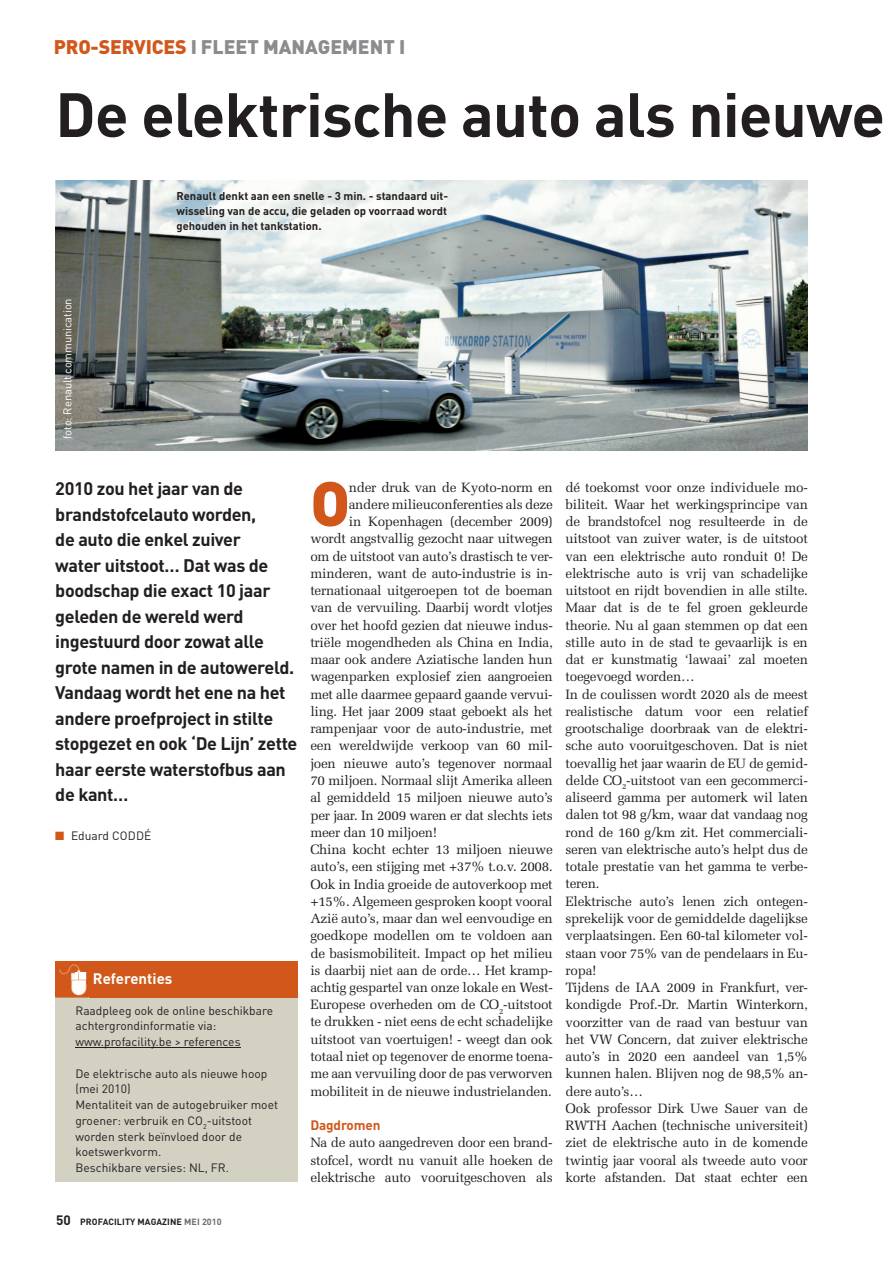
<style>
.page{position:relative;width:893px;height:1263px;background:#fff}
.page>*{position:absolute;margin:0;border:0;box-sizing:border-box;transform-origin:0 0}
.t1{font:900 61.95px "DINOT";color:#d1581a}
.t2{font:700 61.5px "DINOT";letter-spacing:-.015em;color:#231f20}
.t3{font:900 19.5px "DINOT";color:#8a8c8f}
.t4{font:700 18px/25.5px "DINOT";letter-spacing:-.02em;color:#231f20}
.t5{font:700 15px "DINOT";color:#fff}
.t6{font:13.5px/17.2px "Melior LT";letter-spacing:-.02em;color:#231f20;text-align:justify}
.t7{font:700 13.5px "DINOT";letter-spacing:-.01em;color:#d1581a}
.t8{font:12px/15.8px "DINOT";color:#231f20}
.t9{font:700 11.25px/15px "DINOT";color:#231f20;text-align:justify}
.t10{font:11.25px "DINOT";letter-spacing:-.01em;color:#fff}
.t11{font:700 9px "DINOT";letter-spacing:.01em;color:#231f20}
.s1{color:#d1581a}
.s2{font-size:13.5px}
.s3{color:#6c6d70}
</style>
<div class="page">
<img style="left:55px;top:180px;width:753px;height:270px">
<div style="left:55px;top:996px;width:243px;height:186px;background:#d2d1c2"></div>
<div style="left:55px;top:961px;width:243px;height:37px;background:#d1581a"></div>
<hr style="left:75px;top:1047px;width:166px;height:1px;background:#231f20">
<img style="left:55px;top:964px;width:33px;height:34px">
<svg style="left:75px;top:973px;width:13px;height:11px"></svg>
<h3 class="t3" style="left:54px;top:34px;width:353px"><span class="s1">PRO-SERVICES</span> I FLEET MANAGEMENT I</h3>
<h2 class="t2" style="left:55px;top:73px;width:831px">De elektrische auto als nieuwe</h2>
<p class="t9" style="left:176px;top:188px;width:273px">Renault denkt aan een snelle - 3 min. - standaard uit&shy;wisseling van de accu, die geladen op voorraad wordt gehouden in het tankstation.</p>
<p class="t10" style="left:60px;top:439px;width:142px;rotate:-90deg">foto: Renault communication</p>
<p class="t4" style="left:55px;top:475px;width:244px">2010 zou het jaar van de brandstofcelauto worden,<br>de auto die enkel zuiver<br>water uitstoot… Dat was de boodschap die exact 10 jaar geleden de wereld werd ingestuurd door zowat alle grote namen in de autowereld.<br>Vandaag wordt het ene na het andere proefproject in stilte stopgezet en ook ‘De Lijn’ zette haar eerste waterstofbus aan de kant…</p>
<p class="t8" style="left:55px;top:828px;width:98px"><span class="s1">■</span> Eduard CODDÉ</p>
<p class="t5" style="left:93px;top:968px;width:81px">Referenties</p>
<p class="t8" style="left:75px;top:1002px;width:199px">Raadpleeg ook de online beschikbare achtergrondinformatie via: www.profacility.be &gt; references</p>
<p class="t8" style="left:75px;top:1065px;width:204px">De elektrische auto als nieuwe hoop (mei 2010)<br>Mentaliteit van de autogebruiker moet groener: verbruik en CO<sub>2</sub>-uitstoot worden sterk beïnvloed door de koetswerkvorm.<br>Beschikbare versies: NL, FR.</p>
<p class="t11" style="left:56px;top:1216px;width:167px"><span class="s2">50</span> PROFACILITY MAGAZINE <span class="s3">MEI 2010</span></p>
<h1 class="t1" style="left:310px;top:462px;width:41px">O</h1>
<p class="t6" style="left:349px;top:478px;width:205px">nder druk van de Kyoto-norm en</p>
<p class="t6" style="left:349px;top:496px;width:205px">andere milieuconferenties als deze</p>
<p class="t6" style="left:349px;top:513px;width:205px">in Kopenhagen (december 2009)</p>
<p class="t6" style="left:310px;top:530px;width:244px">wordt angstvallig gezocht naar uitwegen</p>
<p class="t6" style="left:310px;top:547px;width:244px">om de uitstoot van auto’s drastisch te ver-</p>
<p class="t6" style="left:310px;top:565px;width:244px">minderen, want de auto-industrie is in-</p>
<p class="t6" style="left:310px;top:582px;width:244px">ternationaal uitgeroepen tot de boeman</p>
<p class="t6" style="left:310px;top:599px;width:244px">van de vervuiling. Daarbij wordt vlotjes</p>
<p class="t6" style="left:310px;top:616px;width:244px">over het hoofd gezien dat nieuwe indus-</p>
<p class="t6" style="left:310px;top:634px;width:244px">triële mogendheden als China en India,</p>
<p class="t6" style="left:310px;top:651px;width:244px">maar ook andere Aziatische landen hun</p>
<p class="t6" style="left:310px;top:668px;width:244px">wagenparken explosief zien aangroeien</p>
<p class="t6" style="left:310px;top:685px;width:244px">met alle daarmee gepaard gaande vervui-</p>
<p class="t6" style="left:310px;top:703px;width:244px">ling. Het jaar 2009 staat geboekt als het</p>
<p class="t6" style="left:310px;top:720px;width:244px">rampenjaar voor de auto-industrie, met</p>
<p class="t6" style="left:310px;top:737px;width:244px">een wereldwijde verkoop van 60 mil-</p>
<p class="t6" style="left:310px;top:754px;width:244px">joen nieuwe auto’s tegenover normaal</p>
<p class="t6" style="left:310px;top:772px;width:244px">70 miljoen. Normaal slijt Amerika alleen</p>
<p class="t6" style="left:310px;top:789px;width:244px">al gemiddeld 15 miljoen nieuwe auto’s</p>
<p class="t6" style="left:310px;top:806px;width:244px">per jaar. In 2009 waren er dat slechts iets</p>
<p class="t6" style="left:310px;top:823px;width:128px">meer dan 10 miljoen!</p>
<p class="t6" style="left:310px;top:841px;width:244px">China kocht echter 13 miljoen nieuwe</p>
<p class="t6" style="left:310px;top:858px;width:244px">auto’s, een stijging met +37% t.o.v. 2008.</p>
<p class="t6" style="left:310px;top:875px;width:244px">Ook in India groeide de autoverkoop met</p>
<p class="t6" style="left:310px;top:892px;width:244px">+15%. Algemeen gesproken koopt vooral</p>
<p class="t6" style="left:310px;top:910px;width:244px">Azië auto’s, maar dan wel eenvoudige en</p>
<p class="t6" style="left:310px;top:927px;width:244px">goedkope modellen om te voldoen aan</p>
<p class="t6" style="left:310px;top:944px;width:244px">de basismobiliteit. Impact op het milieu</p>
<p class="t6" style="left:310px;top:961px;width:244px">is daarbij niet aan de orde… Het kramp-</p>
<p class="t6" style="left:310px;top:979px;width:244px">achtig gespartel van onze lokale en West-</p>
<p class="t6" style="left:310px;top:996px;width:244px">Europese overheden om de CO<sub>2</sub>-uitstoot</p>
<p class="t6" style="left:310px;top:1013px;width:244px">te drukken - niet eens de echt schadelijke</p>
<p class="t6" style="left:310px;top:1030px;width:244px">uitstoot van voertuigen! - weegt dan ook</p>
<p class="t6" style="left:310px;top:1048px;width:244px">totaal niet op tegenover de enorme toena-</p>
<p class="t6" style="left:310px;top:1065px;width:244px">me aan vervuiling door de pas verworven</p>
<p class="t6" style="left:310px;top:1082px;width:243px">mobiliteit in de nieuwe industrielanden.</p>
<p class="t7" style="left:310px;top:1116px;width:72px">Dagdromen</p>
<p class="t6" style="left:310px;top:1134px;width:244px">Na de auto aangedreven door een brand&shy;stofcel, wordt nu vanuit alle hoeken de elektrische auto vooruitgeschoven als</p>
<p class="t6" style="left:566px;top:478px;width:244px;text-align:left">dé toekomst voor onze individuele mo&shy;biliteit. Waar het werkingsprincipe van de brandstofcel nog resulteerde in de uitstoot van zuiver water, is de uitstoot van een elektrische auto ronduit 0! De elektrische auto is vrij van schadelijke uitstoot en rijdt bovendien in alle stilte.<br>Maar dat is de te fel groen gekleurde theorie. Nu al gaan stemmen op dat een stille auto in de stad te gevaarlijk is en dat er kunstmatig ‘lawaai’ zal moeten toegevoegd worden…<br>In de coulissen wordt 2020 als de meest realistische datum voor een relatief grootschalige doorbraak van de elektri&shy;sche auto vooruitgeschoven. Dat is niet toevallig het jaar waarin de EU de gemid&shy;delde CO<sub>2</sub>-uitstoot van een gecommerci&shy;aliseerd gamma per automerk wil laten dalen tot 98 g/km, waar dat vandaag nog rond de 160 g/km zit. Het commerciali&shy;seren van elektrische auto’s helpt dus de totale prestatie van het gamma te verbe&shy;teren.<br>Elektrische auto’s lenen zich ontegen&shy;sprekelijk voor de gemiddelde dagelijkse verplaatsingen. Een 60-tal kilometer vol&shy;staan voor 75% van de pendelaars in Eu&shy;ropa!<br>Tijdens de IAA 2009 in Frankfurt, ver&shy;kondigde Prof.-Dr. Martin Winterkorn, voorzitter van de raad van bestuur van het VW Concern, dat zuiver elektrische auto’s in 2020 een aandeel van 1,5% kunnen halen. Blijven nog de 98,5% an&shy;dere auto’s…<br>Ook professor Dirk Uwe Sauer van de RWTH Aachen (technische universiteit) ziet de elektrische auto in de komende twintig jaar vooral als tweede auto voor korte afstanden. Dat staat echter een</p>
</div>
